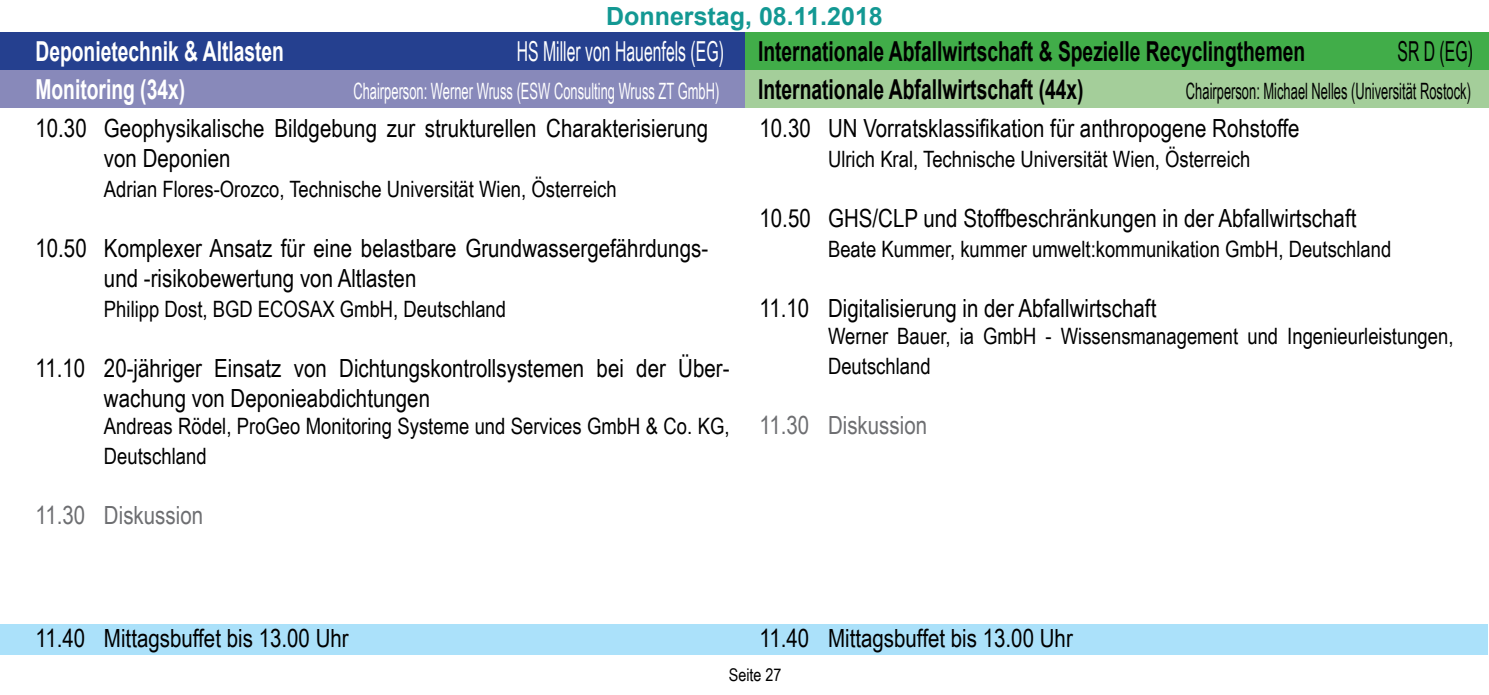
<style>
.page{position:relative;width:1489px;height:695px;background:#fff}
.page>*{position:absolute;margin:0;border:0;box-sizing:border-box;transform-origin:0 0}
.t1{font:700 27.5px "Arial";color:#000;scale:.7 1}
.t2{font:700 27.5px "Arial";color:#fff;scale:.7 1}
.t3{font:27.5px "Arial Narrow";color:#fff;scale:.7 1}
.t4{font:27.5px "Arial Narrow";color:#000;scale:.7 1}
.t5{font:25px/30px "Arial Narrow";color:#000}
.t6{font:25px "Arial Narrow";color:#6d6e71}
.t7{font:700 25px "Arial";color:#139893}
.t8{font:22.5px/30px "Arial Narrow";color:#000}
.t9{font:22.5px "Arial Narrow";color:#fff;scale:.7 1}
.t10{font:22.5px "Arial Narrow";color:#000;scale:.7 1}
.t11{font:17.5px "Arial Narrow";color:#000}
</style>
<div class="page">
<div style="left:715px;top:70px;width:773px;height:37px;background:#a4ce9a"></div>
<div style="left:715px;top:32px;width:773px;height:38px;background:#41ad49"></div>
<div style="left:0;top:70px;width:744px;height:37px;background:#8889ba"></div>
<div style="left:0;top:32px;width:744px;height:38px;background:#25408f"></div>
<div style="left:0;top:624px;width:1487px;height:30px;background:#abe1fa"></div>
<p class="t7" style="left:606px;top:-1px;width:278px">Donnerstag, 08.11.2018</p>
<p class="t2" style="left:35px;top:32px;width:357px">Deponietechnik &amp; Altlasten</p>
<p class="t3" style="left:517px;top:31px;width:297px">HS Miller von Hauenfels (EG)</p>
<p class="t2" style="left:35px;top:70px;width:215px">Monitoring (34x)</p>
<p class="t9" style="left:353px;top:74px;width:524px">Chairperson: Werner Wruss (ESW Consulting Wruss ZT GmbH)</p>
<p class="t5" style="left:35px;top:112px;width:53px">10.30</p>
<p class="t5" style="left:35px;top:232px;width:53px">10.50</p>
<p class="t5" style="left:35px;top:352px;width:51px">11.10</p>
<p class="t6" style="left:35px;top:497px;width:51px">11.30</p>
<p class="t5" style="left:104px;top:112px;width:605px">Geophysikalische Bildgebung zur strukturellen Charakterisierung von Deponien</p>
<p class="t8" style="left:104px;top:173px;width:514px">Adrian Flores-Orozco, Technische Universität Wien, Österreich</p>
<p class="t5" style="left:104px;top:232px;width:605px">Komplexer Ansatz für eine belastbare Grundwassergefährdungs&shy;und -risikobewertung von Altlasten</p>
<p class="t8" style="left:104px;top:293px;width:403px">Philipp Dost, BGD ECOSAX GmbH, Deutschland</p>
<p class="t5" style="left:104px;top:352px;width:627px">20-jähriger Einsatz von Dichtungskontrollsystemen bei der Über&shy;wachung von Deponieabdichtungen</p>
<p class="t8" style="left:104px;top:410px;width:627px">Andreas Rödel, ProGeo Monitoring Systeme und Services GmbH &amp; Co. KG,<br>Deutschland</p>
<p class="t6" style="left:104px;top:497px;width:101px">Diskussion</p>
<p class="t1" style="left:758px;top:32px;width:783px">Internationale Abfallwirtschaft &amp; Spezielle Recyclingthemen</p>
<p class="t4" style="left:1397px;top:31px;width:109px">SR D (EG)</p>
<p class="t1" style="left:758px;top:70px;width:467px">Internationale Abfallwirtschaft (44x)</p>
<p class="t10" style="left:1185px;top:74px;width:409px">Chairperson: Michael Nelles (Universität Rostock)</p>
<p class="t5" style="left:759px;top:112px;width:53px">10.30</p>
<p class="t5" style="left:759px;top:202px;width:53px">10.50</p>
<p class="t5" style="left:759px;top:292px;width:51px">11.10</p>
<p class="t6" style="left:759px;top:407px;width:51px">11.30</p>
<p class="t5" style="left:828px;top:112px;width:473px">UN Vorratsklassifikation für anthropogene Rohstoffe</p>
<p class="t8" style="left:828px;top:143px;width:424px">Ulrich Kral, Technische Universität Wien, Österreich</p>
<p class="t5" style="left:828px;top:202px;width:530px">GHS/CLP und Stoffbeschränkungen in der Abfallwirtschaft</p>
<p class="t8" style="left:828px;top:233px;width:564px">Beate Kummer, kummer umwelt:kommunikation GmbH, Deutschland</p>
<p class="t5" style="left:828px;top:292px;width:330px">Digitalisierung in der Abfallwirtschaft</p>
<p class="t8" style="left:828px;top:320px;width:627px">Werner Bauer, ia GmbH - Wissensmanagement und Ingenieurleistungen,<br>Deutschland</p>
<p class="t6" style="left:828px;top:407px;width:101px">Diskussion</p>
<p class="t5" style="left:35px;top:622px;width:51px">11.40</p>
<p class="t5" style="left:104px;top:622px;width:246px">Mittagsbuffet bis 13.00 Uhr</p>
<p class="t5" style="left:759px;top:622px;width:51px">11.40</p>
<p class="t5" style="left:828px;top:622px;width:246px">Mittagsbuffet bis 13.00 Uhr</p>
<p class="t11" style="left:728px;top:662px;width:54px">Seite 27</p>
</div>
